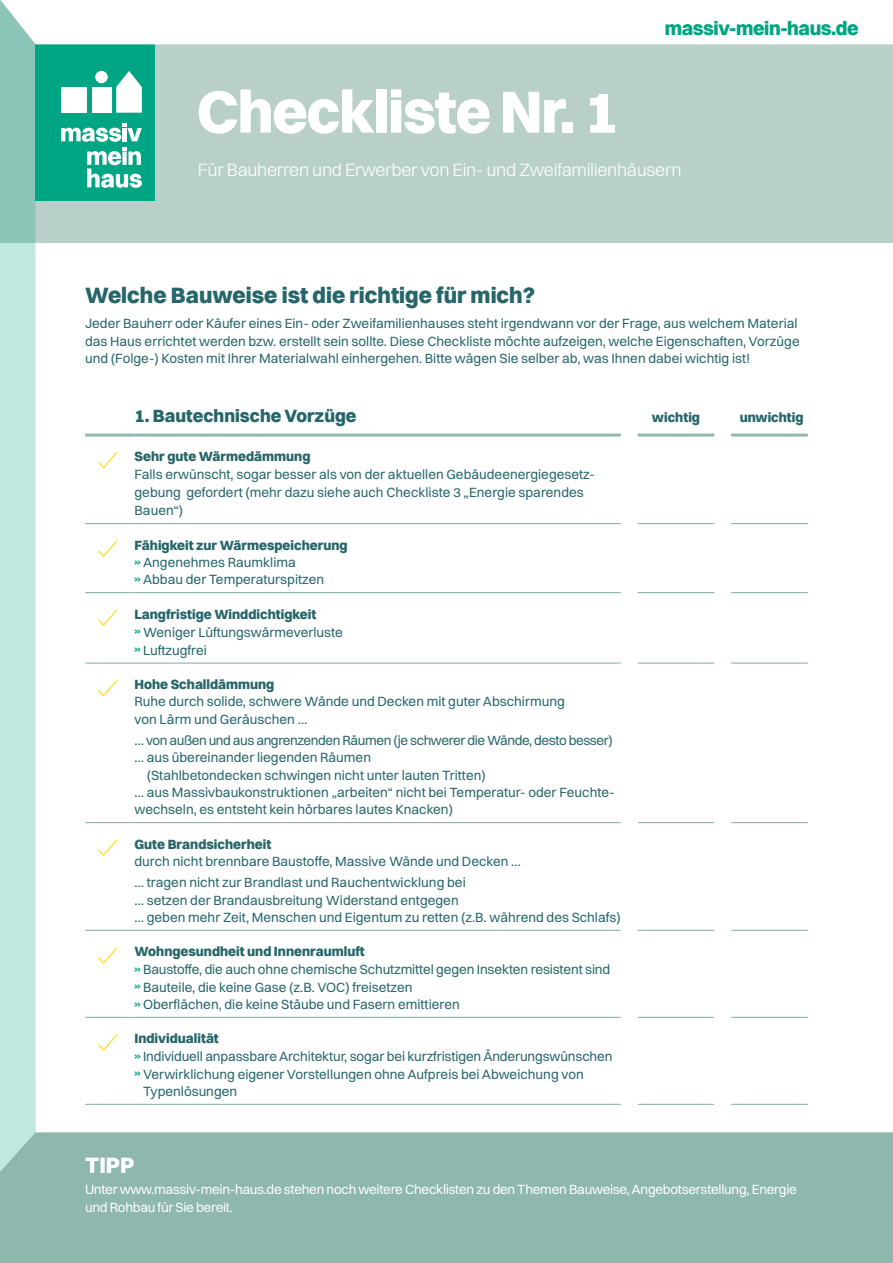
<style>
.page{position:relative;width:893px;height:1263px;background:#fff}
.page>*{position:absolute;margin:0;border:0;box-sizing:border-box;transform-origin:0 0}
.t1{font:800 60px "Switzer";letter-spacing:-.02em;color:#fff}
.t2{font:800 22.5px "Switzer";color:#266569}
.t3{font:800 22.5px "Switzer";color:#fff}
.t4{font:800 19.5px "Switzer";letter-spacing:-.02em;color:#00a583}
.t5{font:300 18px "Switzer";letter-spacing:-.02em;color:#fff}
.t6{font:800 18px "Switzer";color:#266569}
.t7{font:13.5px/17.2px "Switzer";color:#266569}
.t8{font:13.5px/17.2px "Switzer";letter-spacing:-.02em;color:#fff}
.t9{font:800 13.5px "Switzer";color:#266569}
.t10{font:13.5px "Switzer";letter-spacing:-.03em;color:#266569}
.s1{font-weight:800}
</style>
<div class="page">
<div style="left:0;top:0;width:893px;height:243px;background:#b9d0ca"></div>
<svg style="left:0;top:44px;width:36px;height:1088px;background:#b6e1d8"></svg>
<div style="left:36px;top:45px;width:119px;height:156px;background:#00a583"></div>
<div style="left:61px;top:87px;width:26px;height:26px;background:#fff"></div>
<svg style="left:116px;top:71px;width:26px;height:42px"></svg>
<div style="left:92px;top:87px;width:19px;height:26px;background:#fff"></div>
<div style="left:95px;top:71px;width:13px;height:12px;background:#fff;border-radius:50%"></div>
<svg style="left:61px;top:124px;width:81px;height:64px"></svg>
<div style="left:0;top:0;width:893px;height:44px;background:#fff"></div>
<hr style="left:135px;top:523px;width:486px;height:1px;background:#8eb7ad">
<hr style="left:638px;top:523px;width:76px;height:1px;background:#8eb7ad">
<hr style="left:731px;top:523px;width:77px;height:1px;background:#8eb7ad">
<hr style="left:135px;top:434px;width:486px;height:3px;background:#8eb7ad">
<hr style="left:638px;top:434px;width:76px;height:3px;background:#8eb7ad">
<hr style="left:731px;top:434px;width:77px;height:3px;background:#8eb7ad">
<hr style="left:135px;top:592px;width:486px;height:1px;background:#8eb7ad">
<hr style="left:638px;top:592px;width:76px;height:1px;background:#8eb7ad">
<hr style="left:731px;top:592px;width:77px;height:1px;background:#8eb7ad">
<hr style="left:135px;top:662px;width:486px;height:2px;background:#8eb7ad">
<hr style="left:638px;top:662px;width:76px;height:2px;background:#8eb7ad">
<hr style="left:731px;top:662px;width:77px;height:2px;background:#8eb7ad">
<hr style="left:135px;top:822px;width:486px;height:1px;background:#8eb7ad">
<hr style="left:638px;top:822px;width:76px;height:1px;background:#8eb7ad">
<hr style="left:731px;top:822px;width:77px;height:1px;background:#8eb7ad">
<hr style="left:135px;top:930px;width:486px;height:1px;background:#8eb7ad">
<hr style="left:638px;top:930px;width:76px;height:1px;background:#8eb7ad">
<hr style="left:731px;top:930px;width:77px;height:1px;background:#8eb7ad">
<hr style="left:135px;top:1017px;width:486px;height:1px;background:#8eb7ad">
<hr style="left:638px;top:1017px;width:76px;height:1px;background:#8eb7ad">
<hr style="left:731px;top:1017px;width:77px;height:1px;background:#8eb7ad">
<hr style="left:135px;top:1104px;width:486px;height:1px;background:#8eb7ad">
<hr style="left:638px;top:1104px;width:76px;height:1px;background:#8eb7ad">
<hr style="left:731px;top:1104px;width:77px;height:1px;background:#8eb7ad">
<hr style="left:85px;top:434px;width:50px;height:3px;background:#8eb7ad">
<hr style="left:85px;top:592px;width:50px;height:1px;background:#8eb7ad">
<hr style="left:85px;top:662px;width:50px;height:2px;background:#8eb7ad">
<hr style="left:85px;top:822px;width:50px;height:1px;background:#8eb7ad">
<hr style="left:85px;top:930px;width:50px;height:1px;background:#8eb7ad">
<hr style="left:85px;top:1017px;width:50px;height:1px;background:#8eb7ad">
<hr style="left:85px;top:1104px;width:50px;height:1px;background:#8eb7ad">
<hr style="left:85px;top:523px;width:50px;height:1px;background:#8eb7ad">
<svg style="left:98px;top:452px;width:19px;height:16px"></svg>
<svg style="left:98px;top:540px;width:19px;height:17px"></svg>
<svg style="left:98px;top:609px;width:19px;height:17px"></svg>
<svg style="left:98px;top:680px;width:19px;height:16px"></svg>
<svg style="left:98px;top:839px;width:19px;height:17px"></svg>
<svg style="left:98px;top:947px;width:19px;height:17px"></svg>
<svg style="left:98px;top:1034px;width:19px;height:17px"></svg>
<div style="left:0;top:1132px;width:893px;height:131px;background:#8eb7ad"></div>
<h3 class="t4" style="left:665px;top:16px;width:196px">massiv-mein-haus.de</h3>
<h1 class="t1" style="left:197px;top:74px;width:423px">Checkliste Nr. 1</h1>
<h3 class="t5" style="left:198px;top:159px;width:485px">Für Bauherren und Erwerber von Ein- und Zweifamilienhäusern</h3>
<h2 class="t2" style="left:85px;top:281px;width:452px">Welche Bauweise ist die richtige für mich?</h2>
<p class="t7" style="left:85px;top:315px;width:716px">Jeder Bauherr oder Käufer eines Ein- oder Zweifamilienhauses steht irgendwann vor der Frage, aus welchem Material das Haus errichtet werden bzw. erstellt sein sollte. Diese Checkliste möchte aufzeigen, welche Eigenschaften, Vorzüge und (Folge-) Kosten mit Ihrer Materialwahl einhergehen. Bitte wägen Sie selber ab, was Ihnen dabei wichtig ist!</p>
<h3 class="t6" style="left:135px;top:405px;width:224px">1. Bautechnische Vorzüge</h3>
<p class="t9" style="left:652px;top:409px;width:50px">wichtig</p>
<p class="t9" style="left:740px;top:409px;width:65px">unwichtig</p>
<p class="t9" style="left:135px;top:448px;width:177px">Sehr gute Wärmedämmung</p>
<p class="t7" style="left:135px;top:465px;width:462px;line-height:18px">Falls erwünscht, sogar besser als von der aktuellen Gebäudeenergiegesetz&shy;gebung gefordert (mehr dazu siehe auch Checkliste 3 „Energie sparendes<br>Bauen“)</p>
<p class="t7" style="left:135px;top:536px;width:215px"><span class="s1">Fähigkeit zur Wärmespeicherung </span><sup>»</sup> Angenehmes Raumklima<br><sup>»</sup> Abbau der Temperaturspitzen</p>
<p class="t7" style="left:135px;top:605px;width:210px;line-height:18px"><span class="s1">Langfristige Winddichtigkeit<br></span><sup>»</sup> Weniger Lüftungswärmeverluste <sup>»</sup> Luftzugfrei</p>
<p class="t9" style="left:135px;top:676px;width:141px">Hohe Schalldämmung</p>
<p class="t7" style="left:135px;top:693px;width:432px">Ruhe durch solide, schwere Wände und Decken mit guter Abschirmung von Lärm und Geräuschen …</p>
<p class="t10" style="left:135px;top:732px;width:480px">… von außen und aus angrenzenden Räumen (je schwerer die Wände, desto besser)</p>
<p class="t7" style="left:135px;top:749px;width:238px">… aus übereinander liegenden Räumen</p>
<p class="t7" style="left:147px;top:766px;width:340px">(Stahlbetondecken schwingen nicht unter lauten Tritten)</p>
<p class="t7" style="left:135px;top:783px;width:482px">… aus Massivbaukonstruktionen „arbeiten“ nicht bei Temperatur- oder Feuchte-</p>
<p class="t7" style="left:135px;top:801px;width:320px">wechseln, es entsteht kein hörbares lautes Knacken)</p>
<p class="t9" style="left:135px;top:835px;width:138px">Gute Brandsicherheit</p>
<p class="t7" style="left:135px;top:850px;width:388px;line-height:21.5px">durch nicht brennbare Baustoffe, Massive Wände und Decken … … tragen nicht zur Brandlast und Rauchentwicklung bei</p>
<p class="t7" style="left:135px;top:891px;width:488px">… setzen der Brandausbreitung Widerstand entgegen<br>… geben mehr Zeit, Menschen und Eigentum zu retten (z.B. während des Schlafs)</p>
<p class="t7" style="left:135px;top:943px;width:477px"><span class="s1">Wohngesundheit und Innenraumluft<br></span><sup>»</sup> Baustoffe, die auch ohne chemische Schutzmittel gegen Insekten resistent sind <sup>»</sup> Bauteile, die keine Gase (z.B. VOC) freisetzen<br><sup>»</sup> Oberflächen, die keine Stäube und Fasern emittieren</p>
<p class="t9" style="left:135px;top:1030px;width:86px">Individualität</p>
<p class="t7" style="left:135px;top:1048px;width:479px"><sup>»</sup> Individuell anpassbare Architektur, sogar bei kurzfristigen Änderungswünschen</p>
<p class="t7" style="left:135px;top:1065px;width:451px"><sup>»</sup> Verwirklichung eigener Vorstellungen ohne Aufpreis bei Abweichung von</p>
<p class="t7" style="left:143px;top:1082px;width:96px">Typenlösungen</p>
<h2 class="t3" style="left:85px;top:1151px;width:51px">TIPP</h2>
<p class="t8" style="left:85px;top:1181px;width:713px">Unter www.massiv-mein-haus.de stehen noch weitere Checklisten zu den Themen Bauweise, Angebotserstellung, Energie und Rohbau für Sie bereit.</p>
</div>
